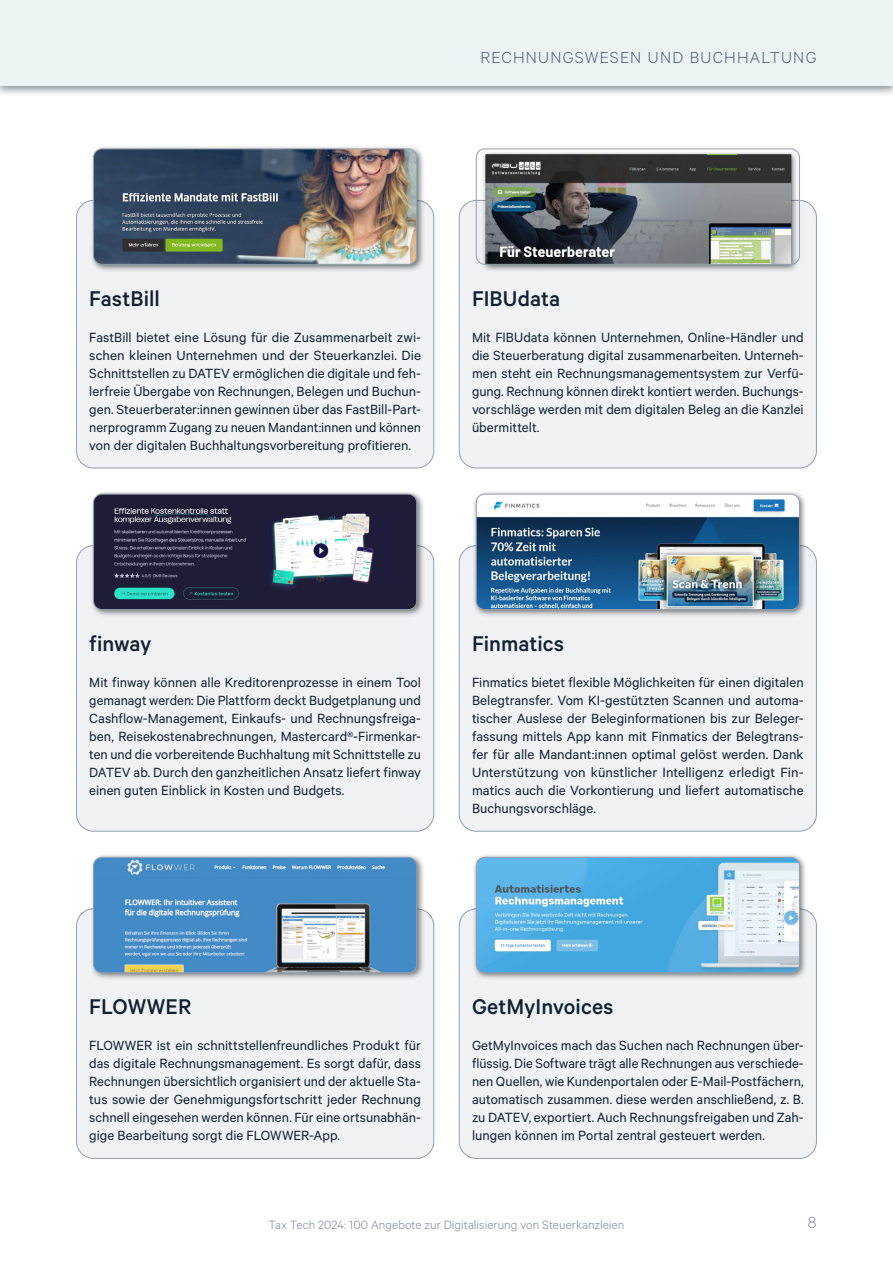
<style>
.page{position:relative;width:893px;height:1263px;background:#fff}
.page>*{position:absolute;margin:0;border:0;box-sizing:border-box;transform-origin:0 0}
.Z3_Anbieter{font:500 24px "Calibre";color:#112131}
.t1{font:300 18px "Calibre";letter-spacing:.065em;color:#505f72}
.t2{font:300 18px "Calibre";color:#7c889b}
.Z8_Beschreibung{font:15px/18px "Calibre";color:#112131;text-align:justify}
.t3{font:300 13.5px "Calibre";letter-spacing:.005em;color:#7c889b}
</style>
<div class="page">
<div style="left:0;top:0;width:893px;height:98px;background:#112131;opacity:.5"></div>
<div style="left:0;top:0;width:893px;height:85px;background:#ebf3f5"></div>
<div style="left:77px;top:200px;width:357px;height:268px;background:#f0f2f5;border-radius:17px"></div>
<div style="left:90px;top:145px;width:335px;height:128px;background:#000;opacity:.55"></div>
<img style="left:94px;top:149px;width:323px;height:115px">
<div style="left:93px;top:149px;width:324px;height:115px;border:1px solid #949eaf;border-radius:9px"></div>
<div style="left:459px;top:200px;width:357px;height:268px;background:#f0f2f5;border-radius:17px"></div>
<div style="left:473px;top:145px;width:334px;height:128px;background:#000;opacity:.55"></div>
<img style="left:476px;top:149px;width:323px;height:115px">
<div style="left:476px;top:149px;width:323px;height:115px;border:1px solid #949eaf;border-radius:9px"></div>
<div style="left:77px;top:546px;width:357px;height:285px;background:#f0f2f5;border-radius:17px"></div>
<div style="left:90px;top:490px;width:335px;height:128px;background:#000;opacity:.55"></div>
<img style="left:94px;top:494px;width:323px;height:115px">
<div style="left:93px;top:494px;width:324px;height:116px;border:1px solid #949eaf;border-radius:9px"></div>
<div style="left:459px;top:546px;width:357px;height:285px;background:#f0f2f5;border-radius:17px"></div>
<div style="left:472px;top:490px;width:336px;height:128px;background:#000;opacity:.55"></div>
<img style="left:476px;top:494px;width:323px;height:115px">
<div style="left:476px;top:494px;width:323px;height:116px;border:1px solid #949eaf;border-radius:9px"></div>
<div style="left:77px;top:909px;width:357px;height:249px;background:#f0f2f5;border-radius:17px"></div>
<div style="left:90px;top:853px;width:335px;height:128px;background:#000;opacity:.55"></div>
<img style="left:94px;top:857px;width:323px;height:116px">
<div style="left:93px;top:857px;width:324px;height:116px;border:1px solid #949eaf;border-radius:9px"></div>
<div style="left:459px;top:909px;width:357px;height:249px;background:#f0f2f5;border-radius:17px"></div>
<div style="left:472px;top:853px;width:336px;height:128px;background:#000;opacity:.55"></div>
<img style="left:476px;top:857px;width:323px;height:116px">
<div style="left:476px;top:857px;width:323px;height:116px;border:1px solid #949eaf;border-radius:9px"></div>
<p class="t1" style="left:480px;top:47px;width:338px">RECHNUNGSWESEN UND BUCHHALTUNG</p>
<p class="Z3_Anbieter" style="left:89px;top:284px;width:72px">FastBill</p>
<p class="Z8_Beschreibung" style="left:89px;top:328px;width:333px">FastBill bietet eine Lösung für die Zusammenarbeit zwi&shy;schen kleinen Unternehmen und der Steuerkanzlei. Die Schnittstellen zu DATEV ermöglichen die digitale und feh&shy;lerfreie Übergabe von Rechnungen, Belegen und Buchun&shy;gen. Steuerberater:innen gewinnen über das FastBill-Part&shy;nerprogramm Zugang zu neuen Mandant:innen und können von der digitalen Buchhaltungsvorbereitung profitieren.</p>
<p class="Z3_Anbieter" style="left:472px;top:284px;width:90px">FIBUdata</p>
<p class="Z8_Beschreibung" style="left:472px;top:328px;width:333px">Mit FIBUdata können Unternehmen, Online-Händler und die Steuerberatung digital zusammenarbeiten. Unterneh&shy;men steht ein Rechnungsmanagementsystem zur Verfü&shy;gung. Rechnung können direkt kontiert werden. Buchungs&shy;vorschläge werden mit dem digitalen Beleg an die Kanzlei übermittelt.</p>
<p class="Z3_Anbieter" style="left:89px;top:630px;width:64px">finway</p>
<p class="Z8_Beschreibung" style="left:89px;top:673px;width:333px">Mit finway können alle Kreditorenprozesse in einem Tool gemanagt werden: Die Plattform deckt Budgetplanung und Cashflow-Management, Einkaufs- und Rechnungsfreiga&shy;ben, Reisekostenabrechnungen, Mastercard®-Firmenkar&shy;ten und die vorbereitende Buchhaltung mit Schnittstelle zu DATEV ab. Durch den ganzheitlichen Ansatz liefert finway einen guten Einblick in Kosten und Budgets.</p>
<p class="Z3_Anbieter" style="left:472px;top:630px;width:94px">Finmatics</p>
<p class="Z8_Beschreibung" style="left:472px;top:673px;width:333px">Finmatics bietet flexible Möglichkeiten für einen digitalen Belegtransfer. Vom KI-gestützten Scannen und automa&shy;tischer Auslese der Beleginformationen bis zur Beleger&shy;fassung mittels App kann mit Finmatics der Belegtrans&shy;fer für alle Mandant:innen optimal gelöst werden. Dank Unterstützung von künstlicher Intelligenz erledigt Fin&shy;matics auch die Vorkontierung und liefert automatische Buchungsvorschläge.</p>
<p class="Z3_Anbieter" style="left:89px;top:993px;width:104px">FLOWWER</p>
<p class="Z8_Beschreibung" style="left:89px;top:1036px;width:333px">FLOWWER ist ein schnittstellenfreundliches Produkt für das digitale Rechnungsmanagement. Es sorgt dafür, dass Rechnungen übersichtlich organisiert und der aktuelle Sta&shy;tus sowie der Genehmigungsfortschritt jeder Rechnung schnell eingesehen werden können. Für eine ortsunabhän&shy;gige Bearbeitung sorgt die FLOWWER-App.</p>
<p class="Z3_Anbieter" style="left:472px;top:993px;width:143px">GetMyInvoices</p>
<p class="Z8_Beschreibung" style="left:472px;top:1036px;width:333px">GetMyInvoices mach das Suchen nach Rechnungen über&shy;flüssig. Die Software trägt alle Rechnungen aus verschiede&shy;nen Quellen, wie Kundenportalen oder E-Mail-Postfächern, automatisch zusammen. diese werden anschließend, z. B. zu DATEV, exportiert. Auch Rechnungsfreigaben und Zah&shy;lungen können im Portal zentral gesteuert werden.</p>
<p class="t3" style="left:269px;top:1217px;width:357px">Tax Tech 2024: 100 Angebote zur Digitalisierung von Steuerkanzleien</p>
<p class="t2" style="left:808px;top:1212px;width:10px">8</p>
</div>
